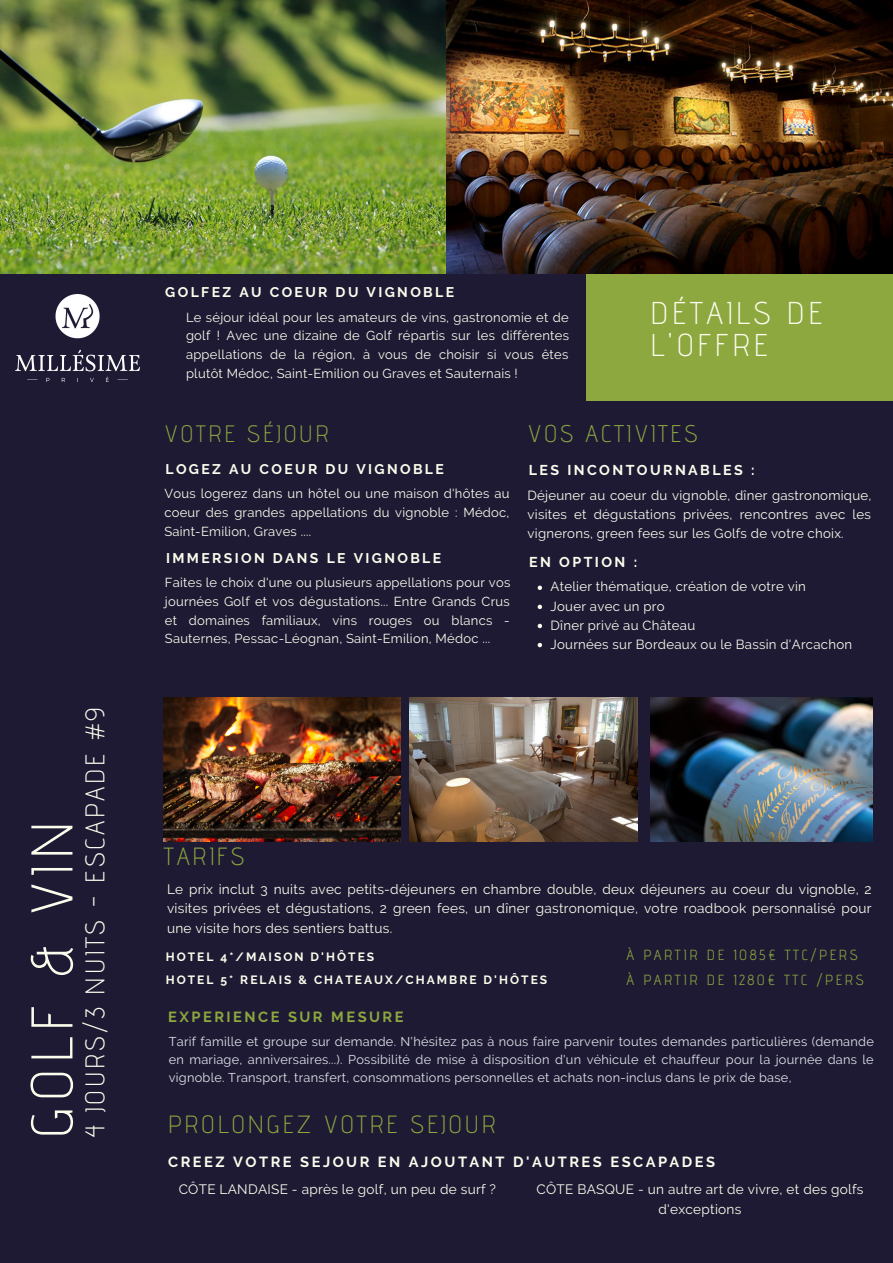
<style>
.page{position:relative;width:893px;height:1263px;background:#fff}
.page>*{position:absolute;margin:0;border:0;box-sizing:border-box;transform-origin:0 0}
.t1{font:300 58.65px "Advent Pro";letter-spacing:.1em;color:#fcfced}
.t2{font:300 31.5px/31.7px "Advent Pro";letter-spacing:.11em;color:#fcfced}
.t3{font:300 27px "Advent Pro";letter-spacing:.1em;color:#fcfced}
.t4{font:300 24.9px "Advent Pro";letter-spacing:.11em;color:#8da83f}
.t5{font:300 24.15px "Advent Pro";letter-spacing:.11em;color:#8da83f}
.t6{font:300 23.7px "Advent Pro";letter-spacing:.11em;color:#8da83f}
.t7{font:14.62px/24.8px "Advent Pro";letter-spacing:.17em;color:#8da83f}
.t8{font:700 14.62px "Raleway";letter-spacing:.17em;color:#fcfced}
.t9{font:700 14.62px "Raleway";letter-spacing:.17em;color:#8da83f}
.t10{font:700 14.25px "Raleway";letter-spacing:.17em;color:#fcfced}
.t11{font:700 13.95px "Raleway";letter-spacing:.17em;color:#fcfced}
.t12{font:13.58px/19.6px "Raleway";letter-spacing:.02em;color:#fcfced;text-align:justify}
.t13{font:13.2px/19px "Raleway";letter-spacing:.02em;color:#fcfced;text-align:justify}
.t14{font:12.98px/18.8px "Raleway";letter-spacing:.02em;color:#fcfced;text-align:justify}
.t15{font:12.75px/18.1px "Raleway";letter-spacing:.02em;color:#dee3e7;text-align:justify}
.t16{font:700 12px/23.2px "Raleway";letter-spacing:.17em;color:#fcfced}
</style>
<div class="page">
<div style="left:0;top:218px;width:893px;height:1045px;background:#1e1a34"></div>
<div style="left:586px;top:273px;width:307px;height:127px;background:#8da83f"></div>
<img style="left:0;top:0;width:447px;height:274px">
<img style="left:447px;top:0;width:446px;height:274px">
<img style="left:164px;top:697px;width:237px;height:144px">
<img style="left:410px;top:697px;width:228px;height:144px">
<img style="left:650px;top:697px;width:222px;height:144px">
<img style="left:16px;top:294px;width:124px;height:87px">
<svg style="left:537px;top:586px;width:5px;height:4px"></svg>
<svg style="left:537px;top:605px;width:5px;height:4px"></svg>
<svg style="left:537px;top:624px;width:5px;height:4px"></svg>
<svg style="left:537px;top:643px;width:5px;height:4px"></svg>
<h1 class="t1" style="left:16px;top:1138px;width:319px;rotate:-90deg">GOLF &amp; VIN</h1>
<h3 class="t3" style="left:78px;top:1138px;width:432px;rotate:-90deg">4 JOURS/3 NUITS - ESCAPADE #9</h3>
<p class="t11" style="left:165px;top:284px;width:290px">GOLFEZ AU COEUR DU VIGNOBLE</p>
<p class="t14" style="left:186px;top:308px;width:384px">Le séjour idéal pour les amateurs de vins, gastronomie et de golf ! Avec une dizaine de Golf répartis sur les différentes appellations de la région, à vous de choisir si vous êtes plutôt Médoc, Saint-Emilion ou Graves et Sauternais !</p>
<h2 class="t2" style="left:650px;top:297px;width:174px">DÉTAILS DE<br>L'OFFRE</h2>
<h3 class="t6" style="left:164px;top:419px;width:166px">VOTRE SÉJOUR</h3>
<p class="t11" style="left:165px;top:461px;width:280px">LOGEZ AU COEUR DU VIGNOBLE</p>
<p class="t14" style="left:164px;top:484px;width:347px">Vous logerez dans un hôtel ou une maison d'hôtes au coeur des grandes appellations du vignoble : Médoc, Saint-Emilion, Graves ....</p>
<p class="t11" style="left:166px;top:550px;width:277px">IMMERSION DANS LE VIGNOBLE</p>
<p class="t14" style="left:165px;top:573px;width:347px">Faites le choix d'une ou plusieurs appellations pour vos journées Golf et vos dégustations... Entre Grands Crus et domaines familiaux, vins rouges ou blancs - Sauternes, Pessac-Léognan, Saint-Emilion, Médoc ...</p>
<h3 class="t5" style="left:527px;top:419px;width:172px">VOS ACTIVITES</h3>
<p class="t10" style="left:529px;top:461px;width:227px">LES INCONTOURNABLES :</p>
<p class="t13" style="left:527px;top:486px;width:345px">Déjeuner au coeur du vignoble, dîner gastronomique, visites et dégustations privées, rencontres avec les vignerons, green fees sur les Golfs de votre choix.</p>
<p class="t10" style="left:529px;top:553px;width:109px">EN OPTION :</p>
<p class="t13" style="left:550px;top:577px;width:303px;text-align:left">Atelier thématique, création de votre vin<br>Jouer avec un pro<br>Dîner privé au Château<br>Journées sur Bordeaux ou le Bassin d'Arcachon</p>
<h3 class="t4" style="left:164px;top:840px;width:82px">TARIFS</h3>
<p class="t12" style="left:167px;top:879px;width:706px">Le prix inclut 3 nuits avec petits-déjeuners en chambre double, deux déjeuners au coeur du vignoble, 2 visites privées et dégustations, 2 green fees, un dîner gastronomique, votre roadbook personnalisé pour une visite hors des sentiers battus.</p>
<p class="t16" style="left:166px;top:945px;width:383px">HOTEL 4*/MAISON D'HÔTES<br>HOTEL 5* RELAIS &amp; CHATEAUX/CHAMBRE D'HÔTES</p>
<p class="t7" style="left:626px;top:943px;width:239px">À PARTIR DE 1085€ TTC/PERS<br>À PARTIR DE 1280€ TTC /PERS</p>
<p class="t9" style="left:168px;top:1008px;width:237px">EXPERIENCE SUR MESURE</p>
<p class="t15" style="left:169px;top:1032px;width:706px">Tarif famille et groupe sur demande. N'hésitez pas à nous faire parvenir toutes demandes particulières (demande en mariage, anniversaires...). Possibilité de mise à disposition d'un véhicule et chauffeur pour la journée dans le vignoble. Transport, transfert, consommations personnelles et achats non-inclus dans le prix de base,</p>
<h3 class="t4" style="left:168px;top:1108px;width:329px">PROLONGEZ VOTRE SEJOUR</h3>
<p class="t8" style="left:168px;top:1153px;width:548px">CREEZ VOTRE SEJOUR EN AJOUTANT D'AUTRES ESCAPADES</p>
<p class="t12" style="left:179px;top:1179px;width:319px">CÔTE LANDAISE - après le golf, un peu de surf ?</p>
<p class="t12" style="left:536px;top:1179px;width:328px;text-align:center">CÔTE BASQUE - un autre art de vivre, et des golfs d'exceptions</p>
</div>
